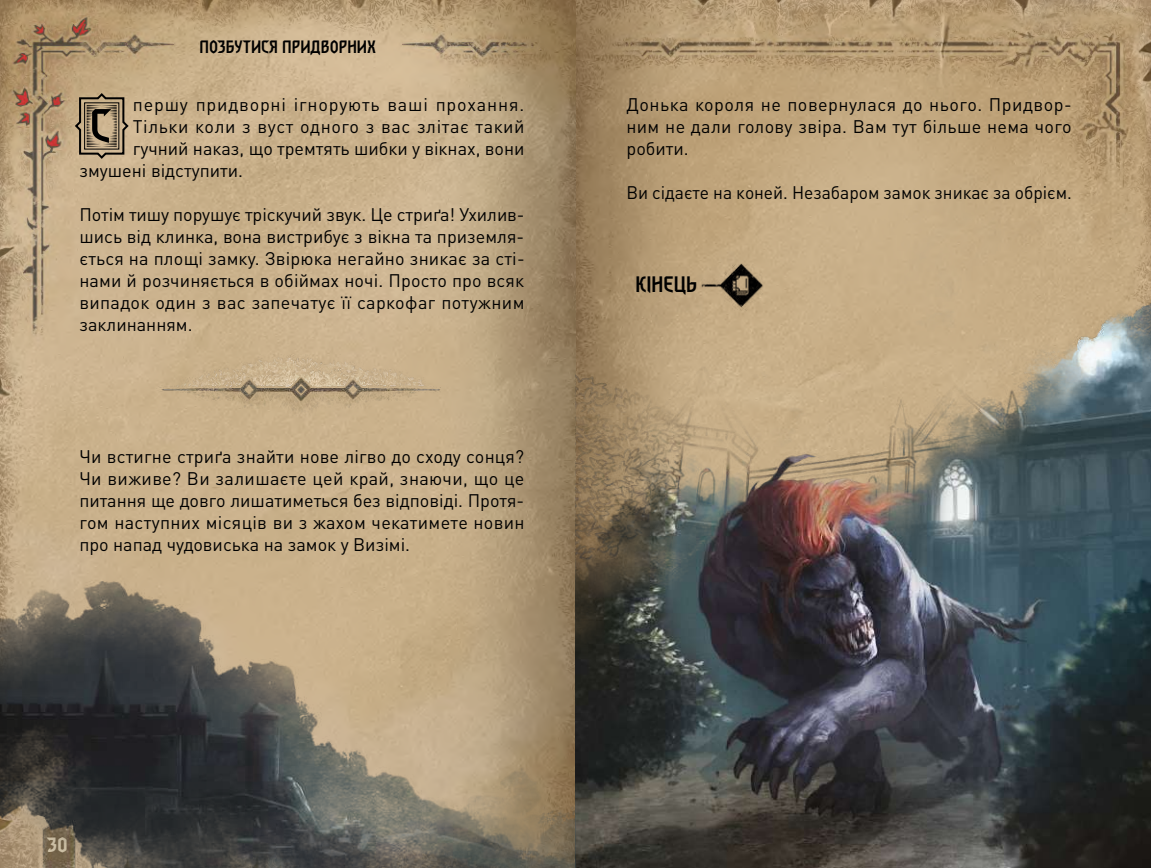
<style>
.page{position:relative;width:1151px;height:868px;background:#fff}
.page>*{position:absolute;margin:0;border:0;box-sizing:border-box;transform-origin:0 0}
.t1{font:800 22px "GWENT";color:#d1c3a8}
.t2{font:800 20px "GWENT";color:#000}
.t3{font:18px/22px "DIN Pro";letter-spacing:.01em;color:#000;text-align:justify}
.t4{font:18px "DIN Pro";letter-spacing:.045em;color:#000}
.t5{font:18px "DIN Pro";letter-spacing:.03em;color:#000}
.t6{font:800 16px "GWENT";color:#000}
</style>
<div class="page">
<img style="left:0;top:0;width:575px;height:581px">
<img style="left:575px;top:0;width:576px;height:867px">
<img style="left:0;top:581px;width:575px;height:286px">
<img style="left:693px;top:257px;width:77px;height:57px">
<img style="left:141px;top:355px;width:322px;height:69px">
<svg style="left:73px;top:92px;width:57px;height:68px;background:#968368"></svg>
<p class="t6" style="left:199px;top:37px;width:178px">ПОЗБУТИСЯ ПРИДВОРНИХ</p>
<p class="t4" style="left:133px;top:90px;width:393px">першу придворні ігнорують ваші прохання.</p>
<p class="t5" style="left:133px;top:112px;width:393px">Тільки коли з вуст одного з вас злітає такий</p>
<p class="t3" style="left:133px;top:135px;width:393px">гучний наказ, що тремтять шибки у вікнах, вони</p>
<p class="t3" style="left:79px;top:157px;width:165px">змушені відступити.</p>
<p class="t3" style="left:79px;top:201px;width:447px">Потім тишу порушує тріскучий звук. Це стриґа! Ухилив&shy;шись від клинка, вона вистрибує з вікна та приземля&shy;ється на площі замку. Звірюка негайно зникає за сті&shy;нами й розчиняється в обіймах ночі. Просто про всяк випадок один з вас запечатує її саркофаг потужним заклинанням.</p>
<p class="t3" style="left:79px;top:443px;width:447px">Чи встигне стриґа знайти нове лігво до сходу сонця?<br>Чи виживе? Ви залишаєте цей край, знаючи, що це питання ще довго лишатиметься без відповіді. Протя&shy;гом наступних місяців ви з жахом чекатимете новин про напад чудовиська на замок у Визімі.</p>
<p class="t3" style="left:626px;top:91px;width:447px">Донька короля не повернулася до нього. Придвор&shy;ним не дали голову звіра. Вам тут більше нема чого робити.</p>
<p class="t3" style="left:626px;top:179px;width:447px">Ви сідаєте на коней. Незабаром замок зникає за обрієм.</p>
<p class="t2" style="left:635px;top:271px;width:63px">КІНЕЦЬ</p>
<p class="t1" style="left:46px;top:829px;width:23px">30</p>
</div>
